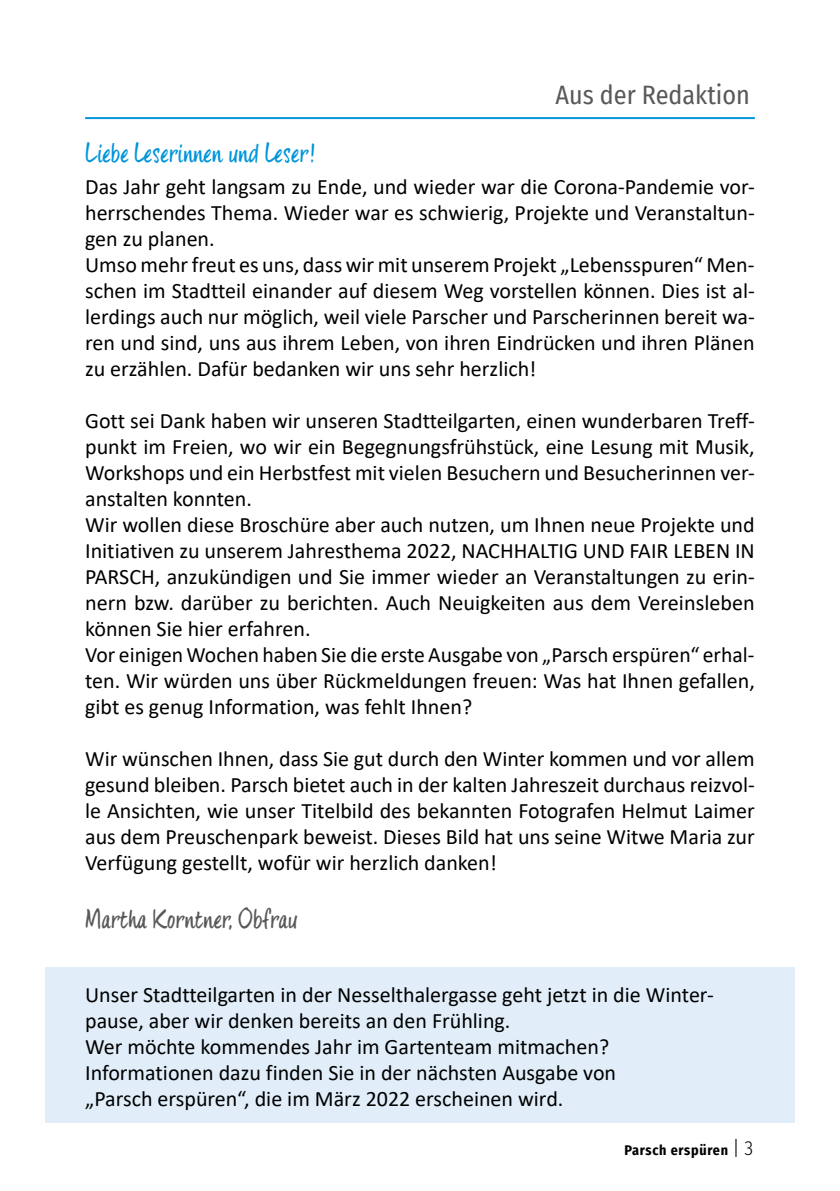
<style>
.page{position:relative;width:840px;height:1191px;background:#fff}
.page>*{position:absolute;margin:0;border:0;box-sizing:border-box;transform-origin:0 0}
.t1{font:26px "four Hand";color:#0095da}
.t2{font:26px "four Hand";color:#58595b}
.t3{font:26px "Fira Sans Condensed";color:#58595b}
.t4{font:22px/26px "Calibri";color:#000}
.t5{font:700 14px "Fira Sans Condensed";letter-spacing:.05em;color:#000}
.s1{font-weight:300;font-size:20px}
</style>
<div class="page">
<div style="left:45px;top:967px;width:749px;height:156px;background:#e1eef9"></div>
<hr style="left:85px;top:117px;width:669px;height:2px;background:#0095da">
<p class="t3" style="left:555px;top:75px;width:196px">Aus der Redaktion</p>
<p class="t1" style="left:85px;top:138px;width:231px">Liebe Leserinnen und Leser!</p>
<p class="t4" style="left:85px;top:173px;width:670px">Das Jahr geht langsam zu Ende, und wieder war die Corona-Pandemie vor&shy;herrschendes Thema. Wieder war es schwierig, Projekte und Veranstaltun&shy;gen zu planen.<br>Umso mehr freut es uns, dass wir mit unserem Projekt „Lebensspuren“ Men&shy;schen im Stadtteil einander auf diesem Weg vorstellen können. Dies ist al&shy;lerdings auch nur möglich, weil viele Parscher und Parscherinnen bereit wa&shy;ren und sind, uns aus ihrem Leben, von ihren Eindrücken und ihren Plänen zu erzählen. Dafür bedanken wir uns sehr herzlich!</p>
<p class="t4" style="left:85px;top:407px;width:670px">Gott sei Dank haben wir unseren Stadtteilgarten, einen wunderbaren Treff&shy;punkt im Freien, wo wir ein Begegnungsfrühstück, eine Lesung mit Musik, Workshops und ein Herbstfest mit vielen Besuchern und Besucherinnen ver&shy;anstalten konnten.<br>Wir wollen diese Broschüre aber auch nutzen, um Ihnen neue Projekte und Initiativen zu unserem Jahresthema 2022, NACHHALTIG UND FAIR LEBEN IN PARSCH, anzukündigen und Sie immer wieder an Veranstaltungen zu erin&shy;nern bzw. darüber zu berichten. Auch Neuigkeiten aus dem Vereinsleben können Sie hier erfahren.<br>Vor einigen Wochen haben Sie die erste Ausgabe von „Parsch erspüren“ erhal&shy;ten. Wir würden uns über Rückmeldungen freuen: Was hat Ihnen gefallen, gibt es genug Information, was fehlt Ihnen?</p>
<p class="t4" style="left:85px;top:745px;width:670px;text-align:justify">Wir wünschen Ihnen, dass Sie gut durch den Winter kommen und vor allem gesund bleiben. Parsch bietet auch in der kalten Jahreszeit durchaus reizvol&shy;le Ansichten, wie unser Titelbild des bekannten Fotografen Helmut Laimer aus dem Preuschenpark beweist. Dieses Bild hat uns seine Witwe Maria zur Verfügung gestellt, wofür wir herzlich danken!</p>
<p class="t2" style="left:85px;top:903px;width:213px">Martha Korntner, Obfrau</p>
<p class="t4" style="left:85px;top:981px;width:629px">Unser Stadtteilgarten in der Nesselthalergasse geht jetzt in die Winter&shy;pause, aber wir denken bereits an den Frühling.<br>Wer möchte kommendes Jahr im Gartenteam mitmachen?<br>Informationen dazu finden Sie in der nächsten Ausgabe von<br>„Parsch erspüren“, die im März 2022 erscheinen wird.</p>
<p class="t5" style="left:624px;top:1138px;width:130px">Parsch erspüren <span class="s1">| 3</span></p>
</div>
